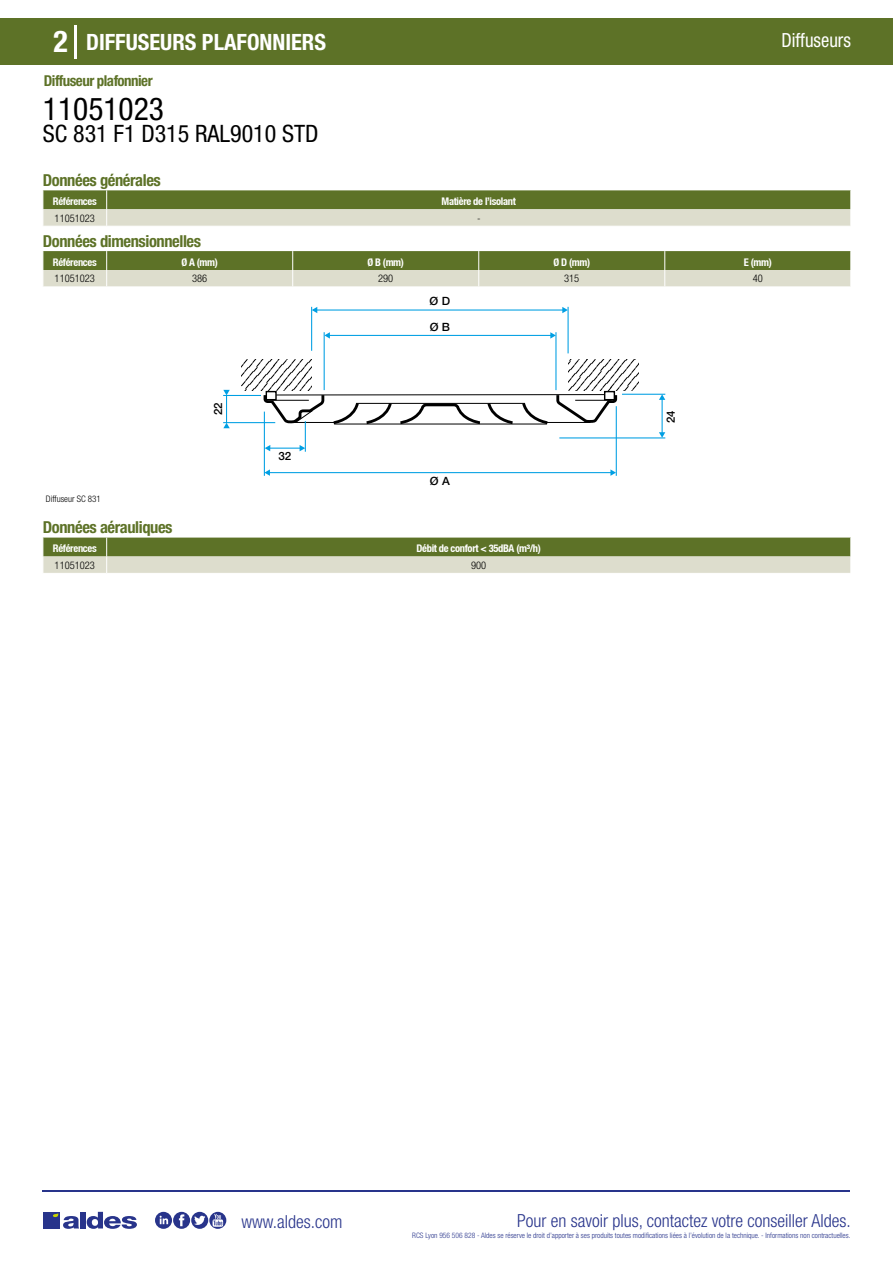
<style>
.page{position:relative;width:893px;height:1263px;background:#fff}
.page>*{position:absolute;margin:0;border:0;box-sizing:border-box;transform-origin:0 0}
.t1{font:condensed 31.5px "Helvetica Neue LT Std";color:#000}
.t2{font:700 condensed 30px "Helvetica Neue LT Std";color:#fff}
.t3{font:condensed 24px "Helvetica Neue LT Std";color:#000}
.t4{font:700 condensed 22.5px "Helvetica Neue LT Std";color:#fff}
.t5{font:condensed 19.5px "Helvetica Neue LT Std";color:#fff;scale:.95 1}
.t6{font:300 condensed 18px "Helvetica Neue";color:#28348b}
.t7{font:700 condensed 16.5px "Helvetica Neue LT Std";letter-spacing:-.025em;color:#5d7227}
.t8{font:700 condensed 15px "Helvetica Neue LT Std";letter-spacing:-.035em;color:#5d7227}
.t9{font:500 11.4px "Helvetica Neue";color:#000}
.t10{font:700 condensed 10.5px "Helvetica Neue";letter-spacing:-.03em;color:#fff}
.t11{font:300 condensed 10.5px "Helvetica Neue";color:#000}
.t12{font:300 condensed 9px "Helvetica Neue";color:#000}
.t13{font:300 condensed 7.5px "Helvetica Neue";color:#28348b}
</style>
<div class="page">
<div style="left:0;top:18px;width:893px;height:46px;background:#5d7227"></div>
<hr style="left:74px;top:25px;width:2px;height:33px;background:#fff">
<hr style="left:43px;top:1190px;width:807px;height:1px;background:#28348b">
<svg style="left:155px;top:1212px;width:71px;height:17px"></svg>
<div style="left:43px;top:1212px;width:17px;height:16px;background:#28348b"></div>
<div style="left:80px;top:1212px;width:6px;height:16px;background:#28348b"></div>
<svg style="left:87px;top:1212px;width:50px;height:17px"></svg>
<svg style="left:53px;top:1213px;width:26px;height:16px"></svg>
<svg style="left:43px;top:190px;width:808px;height:36px;background:#9ba678"></svg>
<svg style="left:43px;top:251px;width:808px;height:36px;background:#9ba677"></svg>
<div style="left:604px;top:391px;width:11px;height:9px;background:#000"></div>
<svg style="left:241px;top:359px;width:70px;height:32px"></svg>
<svg style="left:569px;top:359px;width:69px;height:32px"></svg>
<svg style="left:262px;top:392px;width:356px;height:34px"></svg>
<svg style="left:223px;top:390px;width:7px;height:38px"></svg>
<hr style="left:622px;top:394px;width:43px;height:1px;background:#009fe3">
<hr style="left:662px;top:396px;width:1px;height:37px;background:#009fe3">
<svg style="left:659px;top:432px;width:6px;height:5px"></svg>
<svg style="left:659px;top:394px;width:6px;height:6px"></svg>
<hr style="left:559px;top:437px;width:106px;height:1px;background:#009fe3">
<hr style="left:223px;top:395px;width:38px;height:1px;background:#009fe3">
<hr style="left:223px;top:422px;width:52px;height:1px;background:#009fe3">
<hr style="left:266px;top:472px;width:345px;height:1px;background:#009fe3">
<svg style="left:610px;top:469px;width:6px;height:7px"></svg>
<svg style="left:265px;top:469px;width:5px;height:7px"></svg>
<hr style="left:616px;top:406px;width:1px;height:70px;background:#009fe3">
<hr style="left:311px;top:307px;width:1px;height:44px;background:#009fe3">
<hr style="left:313px;top:309px;width:250px;height:2px;background:#009fe3">
<svg style="left:562px;top:307px;width:6px;height:6px"></svg>
<svg style="left:312px;top:307px;width:5px;height:6px"></svg>
<hr style="left:568px;top:307px;width:1px;height:46px;background:#009fe3">
<hr style="left:324px;top:332px;width:1px;height:58px;background:#009fe3">
<hr style="left:326px;top:335px;width:225px;height:1px;background:#009fe3">
<svg style="left:550px;top:332px;width:5px;height:7px"></svg>
<svg style="left:324px;top:332px;width:6px;height:7px"></svg>
<hr style="left:555px;top:332px;width:1px;height:58px;background:#009fe3">
<hr style="left:264px;top:412px;width:1px;height:64px;background:#009fe3">
<hr style="left:268px;top:448px;width:35px;height:1px;background:#009fe3">
<svg style="left:300px;top:445px;width:5px;height:6px"></svg>
<svg style="left:265px;top:445px;width:5px;height:6px"></svg>
<hr style="left:305px;top:421px;width:1px;height:31px;background:#009fe3">
<svg style="left:43px;top:538px;width:808px;height:35px;background:#9aa577"></svg>
<h2 class="t2" style="left:54px;top:24px;width:16px">2</h2>
<h3 class="t4" style="left:86px;top:28px;width:242px">DIFFUSEURS PLAFONNIERS</h3>
<h3 class="t5" style="left:781px;top:29px;width:75px">Diffuseurs</h3>
<h3 class="t8" style="left:44px;top:71px;width:110px">Diffuseur plafonnier</h3>
<h1 class="t1" style="left:43px;top:91px;width:122px">11051023</h1>
<h3 class="t3" style="left:43px;top:120px;width:277px">SC 831 F1 D315 RAL9010 STD</h3>
<h3 class="t7" style="left:43px;top:170px;width:119px">Données générales</h3>
<h3 class="t10" style="left:53px;top:195px;width:45px">Références</h3>
<h3 class="t10" style="left:442px;top:195px;width:76px">Matière de l’isolant</h3>
<h3 class="t11" style="left:55px;top:212px;width:42px">11051023</h3>
<h3 class="t11" style="left:477px;top:212px;width:5px">-</h3>
<h3 class="t7" style="left:43px;top:231px;width:160px">Données dimensionnelles</h3>
<h3 class="t10" style="left:53px;top:255px;width:45px">Références</h3>
<h3 class="t10" style="left:181px;top:255px;width:38px">Ø A (mm)</h3>
<h3 class="t10" style="left:367px;top:255px;width:38px">Ø B (mm)</h3>
<h3 class="t10" style="left:553px;top:255px;width:38px">Ø D (mm)</h3>
<h3 class="t10" style="left:744px;top:255px;width:30px">E (mm)</h3>
<h3 class="t11" style="left:55px;top:273px;width:42px">11051023</h3>
<h3 class="t11" style="left:192px;top:273px;width:17px">386</h3>
<h3 class="t11" style="left:378px;top:273px;width:17px">290</h3>
<h3 class="t11" style="left:564px;top:273px;width:17px">315</h3>
<h3 class="t11" style="left:753px;top:273px;width:12px">40</h3>
<h3 class="t9" style="left:211px;top:415px;width:14px;rotate:-90deg">22</h3>
<h3 class="t9" style="left:278px;top:449px;width:14px">32</h3>
<h3 class="t9" style="left:430px;top:295px;width:22px">Ø D</h3>
<h3 class="t9" style="left:430px;top:320px;width:22px">Ø B</h3>
<h3 class="t9" style="left:430px;top:474px;width:21px">Ø A</h3>
<p class="t12" style="left:46px;top:494px;width:56px">Diffuseur SC 831</p>
<h3 class="t7" style="left:43px;top:517px;width:131px">Données aérauliques</h3>
<h3 class="t10" style="left:53px;top:542px;width:45px">Références</h3>
<h3 class="t10" style="left:417px;top:542px;width:126px">Débit de confort &lt; 35dBA (m³/h)</h3>
<h3 class="t11" style="left:55px;top:559px;width:42px">11051023</h3>
<h3 class="t11" style="left:471px;top:559px;width:17px">900</h3>
<h3 class="t9" style="left:664px;top:423px;width:14px;rotate:-90deg">24</h3>
<h3 class="t6" style="left:241px;top:1211px;width:102px">www.aldes.com</h3>
<h3 class="t6" style="left:517px;top:1211px;width:335px">Pour en savoir plus, contactez votre conseiller Aldes.</h3>
<p class="t13" style="left:412px;top:1230px;width:440px">RCS Lyon 956 506 828 - Aldes se réserve le droit d’apporter à ses produits toutes modifications liées à l’évolution de la technique. - Informations non contractuelles.</p>
</div>
